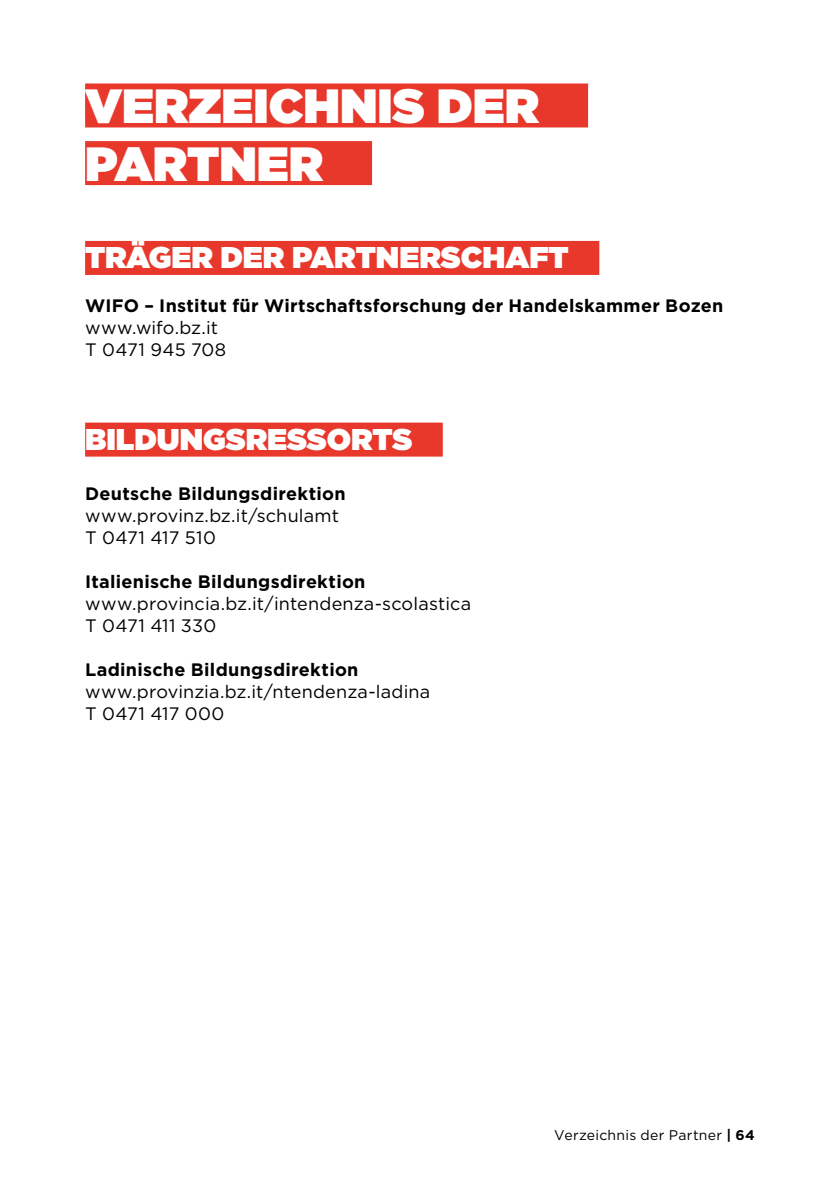
<style>
.page{position:relative;width:840px;height:1191px;background:#fff}
.page>*{position:absolute;margin:0;border:0;box-sizing:border-box;transform-origin:0 0}
.t1{font:900 48px/57.6px "Gotham";color:#fff}
.t2{font:900 30px "Gotham";color:#fff}
.t3{font:18px/22px "Gotham";letter-spacing:.01em;color:#000}
.t4{font:700 18px "Gotham";letter-spacing:.015em;color:#000}
.t5{font:14px "Gotham";letter-spacing:.025em;color:#000}
.s1{font-weight:700}
</style>
<div class="page">
<div style="left:85px;top:83px;width:502px;height:44px;background:#e7382b"></div>
<div style="left:85px;top:141px;width:287px;height:44px;background:#e7382b"></div>
<div style="left:85px;top:241px;width:514px;height:34px;background:#e7382b"></div>
<div style="left:85px;top:422px;width:357px;height:34px;background:#e7382b"></div>
<h1 class="t1" style="left:85px;top:77px;width:455px">VERZEICHNIS DER<br>PARTNER</h1>
<h2 class="t2" style="left:85px;top:236px;width:485px">TRÄGER DER PARTNERSCHAFT</h2>
<p class="t4" style="left:85px;top:294px;width:639px">WIFO – Institut für Wirtschaftsforschung der Handelskammer Bozen</p>
<p class="t3" style="left:85px;top:316px;width:143px">www.wifo.bz.it<br>T 0471 945 708</p>
<h2 class="t2" style="left:85px;top:417px;width:328px">BILDUNGSRESSORTS</h2>
<p class="t4" style="left:85px;top:482px;width:262px">Deutsche Bildungsdirektion</p>
<p class="t3" style="left:85px;top:504px;width:255px">www.provinz.bz.it/schulamt<br>T 0471 417 510</p>
<p class="t4" style="left:85px;top:570px;width:282px">Italienische Bildungsdirektion</p>
<p class="t3" style="left:85px;top:592px;width:387px">www.provincia.bz.it/intendenza-scolastica<br>T 0471 411 330</p>
<p class="t4" style="left:85px;top:658px;width:275px">Ladinische Bildungsdirektion</p>
<p class="t3" style="left:85px;top:680px;width:346px">www.provinzia.bz.it/ntendenza-ladina<br>T 0471 417 000</p>
<p class="t5" style="left:554px;top:1126px;width:202px">Verzeichnis der Partner <span class="s1">| 64</span></p>
</div>
